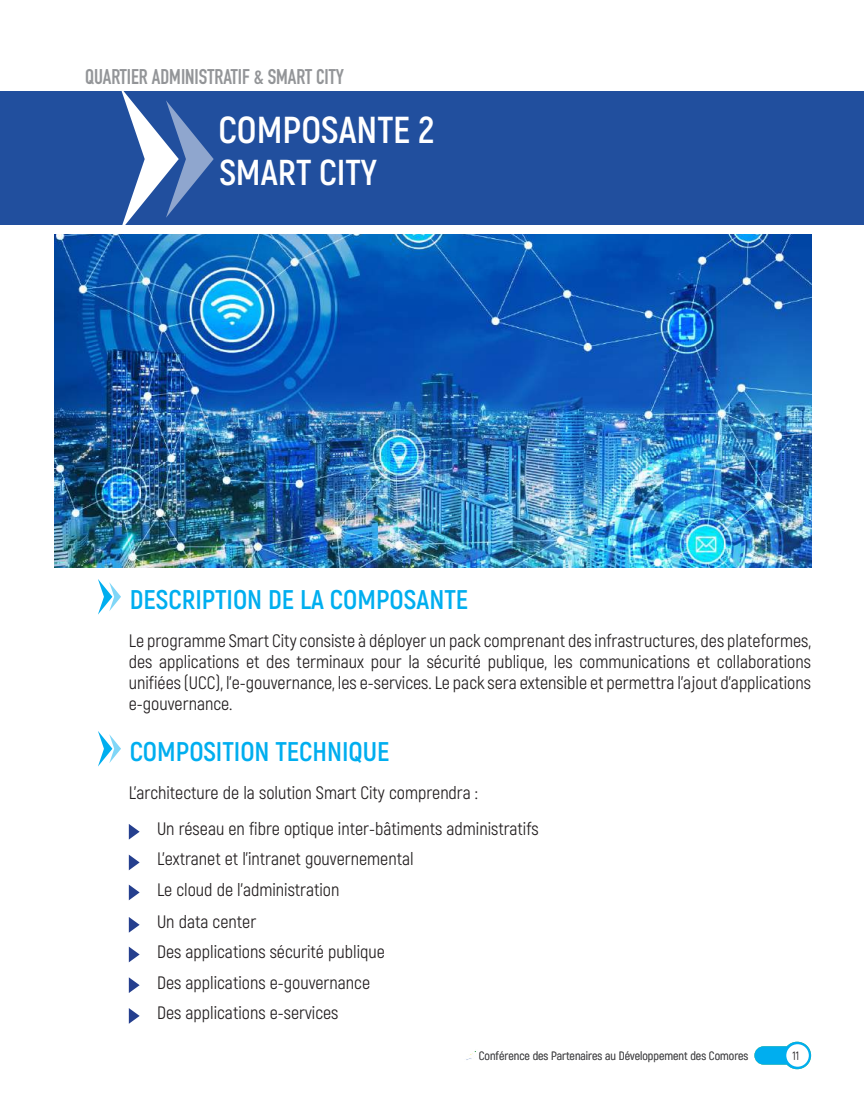
<style>
.page{position:relative;width:864px;height:1106px;background:#fff}
.page>*{position:absolute;margin:0;border:0;box-sizing:border-box;transform-origin:0 0}
.t1{font:700 37.5px "Akrobat";color:#fff}
.t2{font:700 36px "Akrobat";color:#fff}
.t3{font:700 27px "Akrobat";color:#00aeef}
.t4{font:700 21px "DIN Condensed";color:#939598}
.t5{font:18px/21px "Akrobat";color:#231f20}
.t6{font:12px "Akrobat";color:#505052}
.t7{font:12px "Akrobat";color:#231f20}
</style>
<div class="page">
<svg style="left:754px;top:1041px;width:56px;height:28px"></svg>
<div style="left:786px;top:1044px;width:22px;height:22px;background:#fff;border-radius:50%"></div>
<svg style="left:466px;top:1051px;width:10px;height:9px"></svg>
<svg style="left:129px;top:824px;width:11px;height:15px"></svg>
<svg style="left:129px;top:854px;width:11px;height:16px"></svg>
<svg style="left:129px;top:884px;width:11px;height:16px"></svg>
<svg style="left:129px;top:917px;width:11px;height:15px"></svg>
<svg style="left:129px;top:946px;width:11px;height:16px"></svg>
<svg style="left:129px;top:977px;width:11px;height:16px"></svg>
<svg style="left:129px;top:1008px;width:11px;height:15px"></svg>
<div style="left:0;top:91px;width:863px;height:134px;background:#214f9e"></div>
<svg style="left:121px;top:91px;width:92px;height:134px"></svg>
<svg style="left:98px;top:579px;width:23px;height:35px"></svg>
<svg style="left:98px;top:731px;width:23px;height:35px"></svg>
<img style="left:54px;top:234px;width:756px;height:334px">
<p class="t4" style="left:85px;top:63px;width:260px">QUARTIER ADMINISTRATIF &amp; SMART CITY</p>
<h1 class="t1" style="left:218px;top:107px;width:217px">COMPOSANTE 2</h1>
<h2 class="t2" style="left:219px;top:150px;width:159px">SMART CITY</h2>
<h3 class="t3" style="left:130px;top:583px;width:340px">DESCRIPTION DE LA COMPOSANTE</h3>
<p class="t5" style="left:129px;top:630px;width:683px;text-align:justify">Le programme Smart City consiste à déployer un pack comprenant des infrastructures, des plateformes, des applications et des terminaux pour la sécurité publique, les communications et collaborations unifiées (UCC), l’e-gouvernance, les e-services. Le pack sera extensible et permettra l’ajout d’applications e-gouvernance.</p>
<h3 class="t3" style="left:130px;top:735px;width:261px">COMPOSITION TECHNIQUE</h3>
<p class="t5" style="left:157px;top:775px;width:383px;line-height:35.2px;text-indent:-28px">L’architecture de la solution Smart City comprendra :<br>Un réseau en fibre optique inter-bâtiments administratifs</p>
<p class="t5" style="left:157px;top:843px;width:258px;line-height:30.8px">L’extranet et l’intranet gouvernemental<br>Le cloud de l’administration</p>
<p class="t5" style="left:157px;top:906px;width:229px;line-height:30.3px">Un data center<br>Des applications sécurité publique<br>Des applications e-gouvernance<br>Des applications e-services</p>
<p class="t6" style="left:478px;top:1048px;width:271px">Conférence des Partenaires au Développement des Comores</p>
<p class="t7" style="left:792px;top:1048px;width:11px">111</p>
</div>
